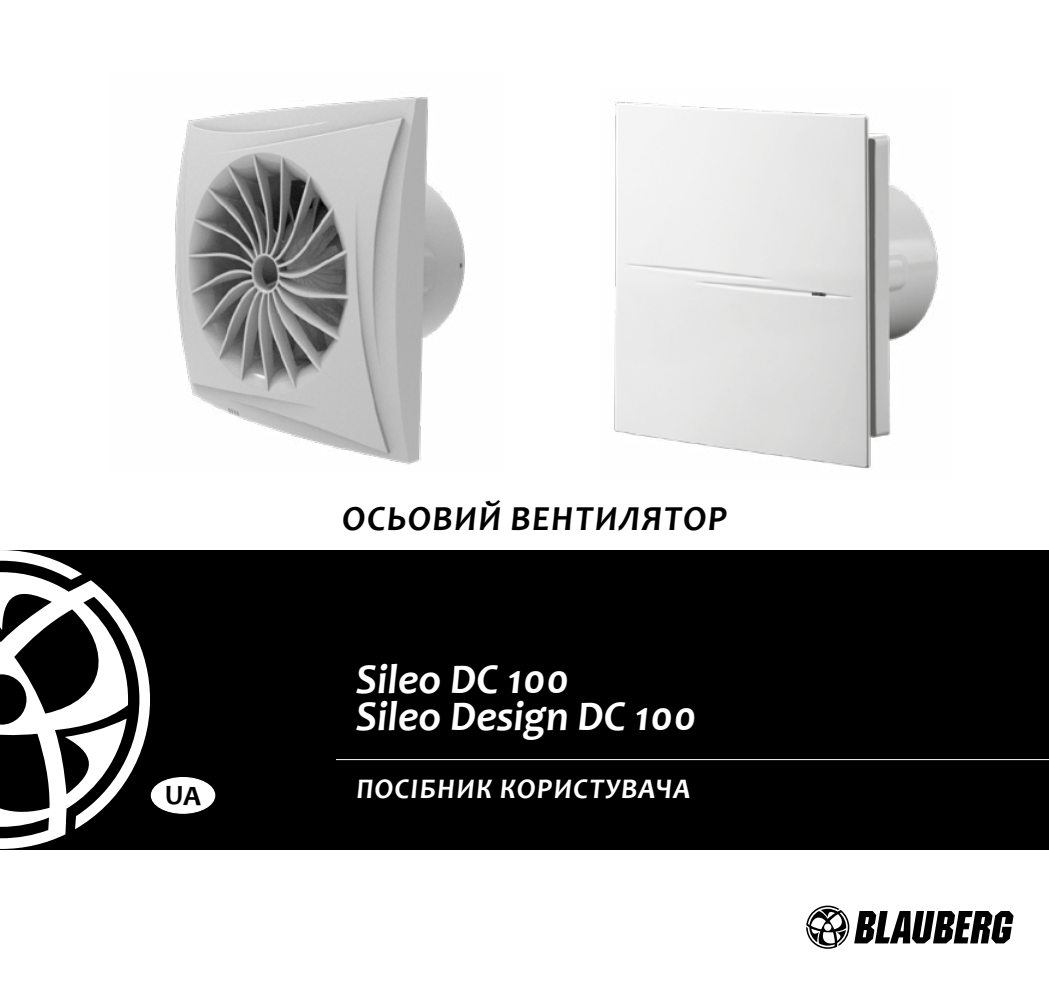
<style>
.page{position:relative;width:1049px;height:993px;background:#fff}
.page>*{position:absolute;margin:0;border:0;box-sizing:border-box;transform-origin:0 0}
.t1{font:italic 700 42.5px/37px "Candara";color:#fff}
.t2{font:italic 700 35.25px "Candara";letter-spacing:.04em;color:#000}
.t3{font:italic 700 28.5px "Candara";letter-spacing:.04em;color:#fff}
</style>
<div class="page">
<img style="left:175px;top:97px;width:290px;height:368px">
<div style="left:0;top:550px;width:1049px;height:298px;background:#000"></div>
<hr style="left:336px;top:759px;width:713px;height:1px;background:#fff">
<svg style="left:0;top:550px;width:150px;height:298px"></svg>
<svg style="left:806px;top:905px;width:207px;height:43px"></svg>
<div style="left:151px;top:777px;width:64px;height:36px;background:#fff;border-radius:50%"></div>
<div style="left:151px;top:776px;width:64px;height:37px;border:1px solid #fff;border-radius:50%"></div>
<img style="left:614px;top:98px;width:325px;height:372px">
<p class="t2" style="left:343px;top:496px;width:386px">ОСЬОВИЙ ВЕНТИЛЯТОР</p>
<p class="t1" style="left:356px;top:659px;width:343px">Sileo DC 100<br>Sileo Design DC 100</p>
<p class="t3" style="left:356px;top:770px;width:336px">ПОСІБНИК КОРИСТУВАЧА</p>
</div>
